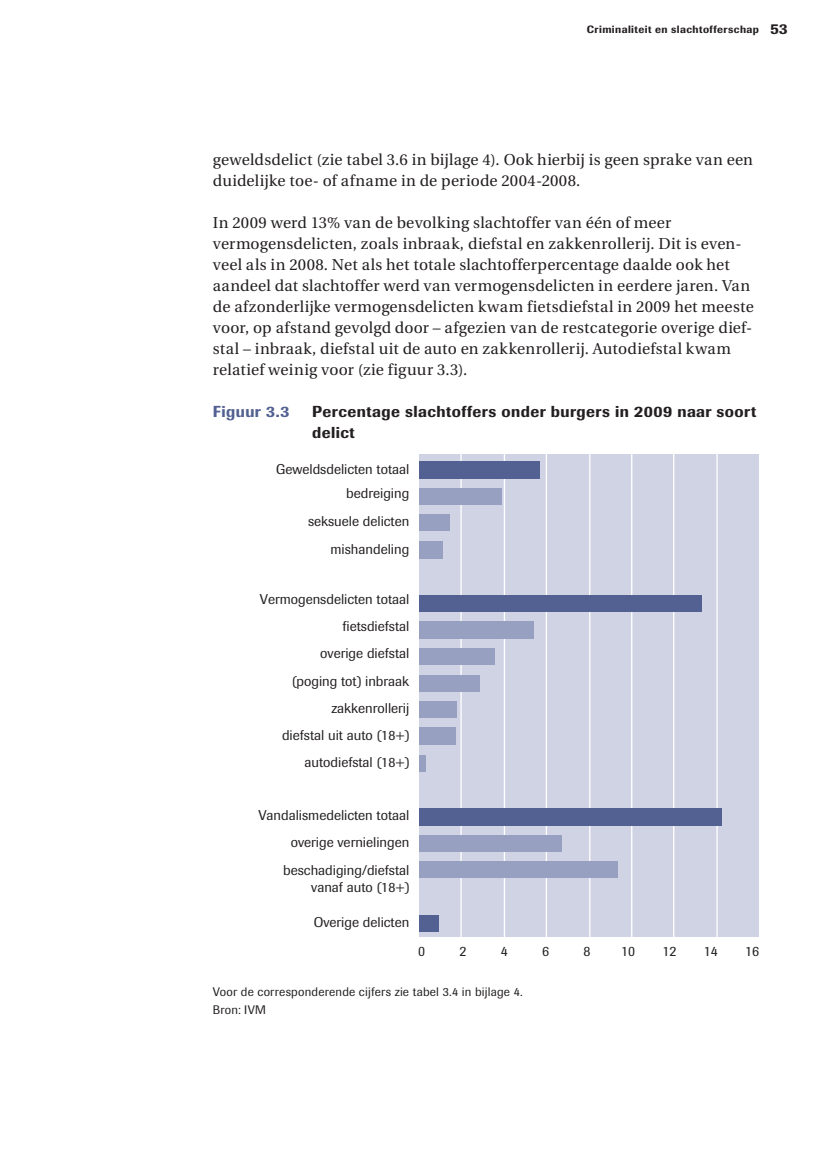
<style>
.page{position:relative;width:823px;height:1170px;background:#fff}
.page>*{position:absolute;margin:0;border:0;box-sizing:border-box;transform-origin:0 0}
.t1{font:15.75px/21px "Utopia";letter-spacing:.01em;color:#231f20}
.t2{font:500 15.75px/21px "Imago";letter-spacing:.03em;color:#231f20}
.t3{font:500 15.75px "Imago";letter-spacing:.025em;color:#536192}
.t4{font:14px/16.8px "Supersonic TBSK";color:#231f20;text-align:right}
.t5{font:12.25px/17.5px "Supersonic BSK";letter-spacing:.015em;color:#231f20}
.t6{font:500 10.5px "Imago";letter-spacing:.04em;color:#231f20}
.s1{font-size:14.88px}
</style>
<div class="page">
<div style="left:419px;top:454px;width:339px;height:482px;background:#d0d3e4"></div>
<hr style="left:460px;top:454px;width:1px;height:482px;background:#fff">
<hr style="left:503px;top:454px;width:2px;height:482px;background:#fff">
<hr style="left:545px;top:454px;width:2px;height:482px;background:#fff">
<hr style="left:589px;top:454px;width:1px;height:482px;background:#fff">
<hr style="left:631px;top:454px;width:1px;height:482px;background:#fff">
<hr style="left:672px;top:454px;width:2px;height:482px;background:#fff">
<hr style="left:716px;top:454px;width:1px;height:482px;background:#fff">
<div style="left:419px;top:861px;width:198px;height:17px;background:#98a0c2"></div>
<div style="left:419px;top:835px;width:142px;height:16px;background:#98a0c2"></div>
<div style="left:419px;top:755px;width:7px;height:16px;background:#98a0c2"></div>
<div style="left:419px;top:727px;width:36px;height:18px;background:#98a0c2"></div>
<div style="left:419px;top:701px;width:37px;height:16px;background:#98a0c2"></div>
<div style="left:419px;top:675px;width:60px;height:16px;background:#98a0c2"></div>
<div style="left:419px;top:648px;width:75px;height:17px;background:#98a0c2"></div>
<div style="left:419px;top:621px;width:114px;height:17px;background:#98a0c2"></div>
<div style="left:419px;top:541px;width:24px;height:17px;background:#98a0c2"></div>
<div style="left:419px;top:515px;width:31px;height:16px;background:#98a0c2"></div>
<div style="left:419px;top:488px;width:82px;height:17px;background:#98a0c2"></div>
<div style="left:419px;top:915px;width:19px;height:16px;background:#536192"></div>
<div style="left:419px;top:807px;width:302px;height:18px;background:#536192"></div>
<div style="left:419px;top:595px;width:282px;height:16px;background:#536192"></div>
<div style="left:419px;top:461px;width:120px;height:17px;background:#536192"></div>
<p class="t6" style="left:586px;top:23px;width:202px">Criminaliteit en slachtofferschap <span class="s1">53</span></p>
<p class="t1" style="left:213px;top:149px;width:541px">geweldsdelict (zie tabel 3.6 in bijlage 4). Ook hierbij is geen sprake van een duidelijke toe- of afname in de periode 2004-2008.</p>
<p class="t1" style="left:213px;top:212px;width:542px">In 2009 werd 13% van de bevolking slachtoffer van één of meer vermogens delicten, zoals inbraak, diefstal en zakkenrollerij. Dit is even&shy;veel als in 2008. Net als het totale slachtofferpercentage daalde ook het aandeel dat slachtoffer werd van vermogensdelicten in eerdere jaren. Van de afzonderlijke vermogensdelicten kwam fietsdiefstal in 2009 het meeste voor, op afstand gevolgd door – afgezien van de restcategorie overige dief&shy;stal – inbraak, diefstal uit de auto en zakkenrollerij. Autodiefstal kwam relatief weinig voor (zie figuur 3.3).</p>
<p class="t3" style="left:213px;top:401px;width:78px">Figuur 3.3</p>
<p class="t2" style="left:312px;top:400px;width:445px">Percentage slachtoffers onder burgers in 2009 naar soort delict</p>
<p class="t4" style="left:276px;top:461px;width:135px">Geweldsdelicten totaal</p>
<p class="t4" style="left:346px;top:484px;width:65px">bedreiging</p>
<p class="t4" style="left:308px;top:512px;width:103px">seksuele delicten</p>
<p class="t4" style="left:330px;top:540px;width:80px">mishandeling</p>
<p class="t4" style="left:260px;top:591px;width:151px">Vermogensdelicten totaal</p>
<p class="t4" style="left:342px;top:618px;width:68px">fietsdiefstal</p>
<p class="t4" style="left:320px;top:645px;width:90px">overige diefstal</p>
<p class="t4" style="left:292px;top:672px;width:119px">(poging tot) inbraak</p>
<p class="t4" style="left:331px;top:699px;width:80px">zakkenrollerij</p>
<p class="t4" style="left:282px;top:726px;width:129px">diefstal uit auto (18+)</p>
<p class="t4" style="left:304px;top:753px;width:106px">autodiefstal (18+)</p>
<p class="t4" style="left:258px;top:807px;width:152px">Vandalismedelicten totaal</p>
<p class="t4" style="left:291px;top:834px;width:120px">overige vernielingen</p>
<p class="t4" style="left:283px;top:861px;width:128px">beschadiging/diefstal vanaf auto (18+)</p>
<p class="t4" style="left:314px;top:914px;width:97px">Overige delicten</p>
<p class="t4" style="left:418px;top:943px;width:8px">0</p>
<p class="t4" style="left:459px;top:943px;width:8px">2</p>
<p class="t4" style="left:500px;top:943px;width:8px">4</p>
<p class="t4" style="left:542px;top:943px;width:8px">6</p>
<p class="t4" style="left:583px;top:943px;width:8px">8</p>
<p class="t4" style="left:621px;top:943px;width:15px">10</p>
<p class="t4" style="left:662px;top:943px;width:15px">12</p>
<p class="t4" style="left:703px;top:943px;width:15px">14</p>
<p class="t4" style="left:744px;top:943px;width:15px">16</p>
<p class="t5" style="left:213px;top:983px;width:311px">Voor de corresponderende cijfers zie tabel 3.4 in bijlage 4.<br>Bron: IVM</p>
</div>
